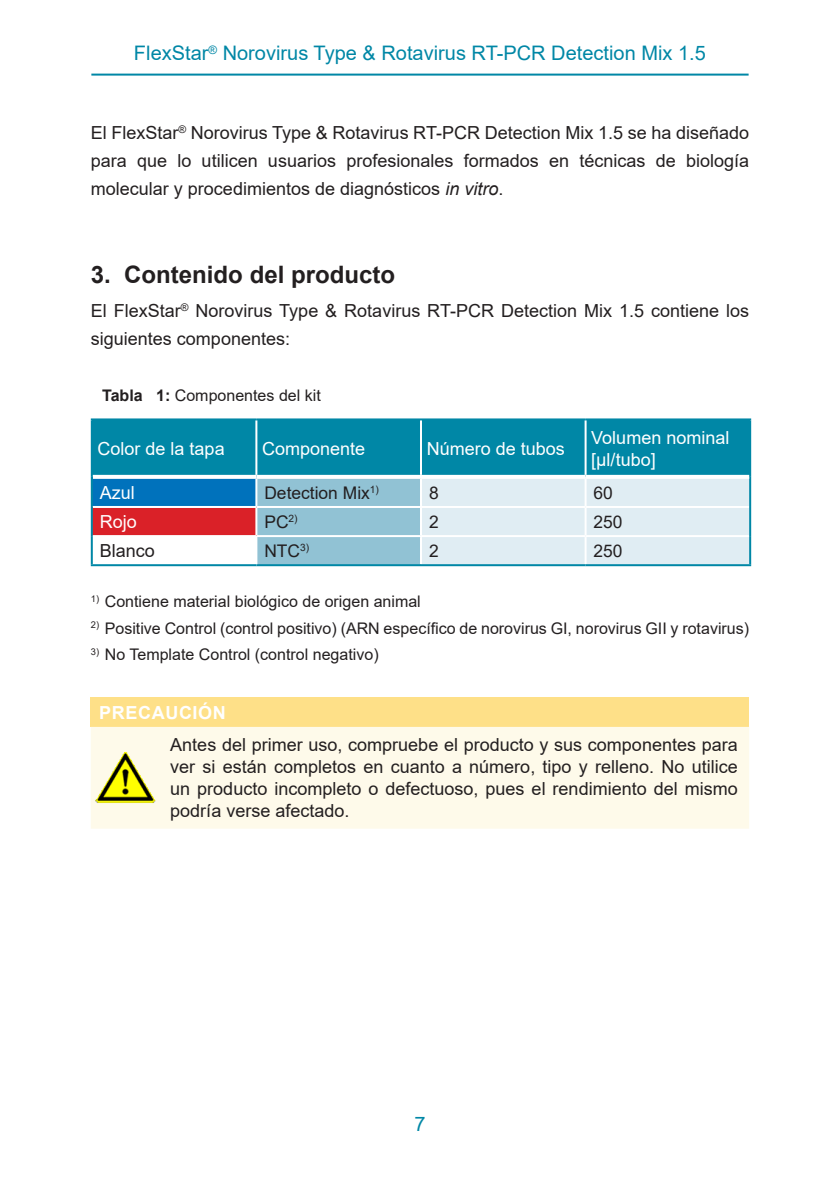
<style>
.page{position:relative;width:840px;height:1191px;background:#fff}
.page>*{position:absolute;margin:0;border:0;box-sizing:border-box;transform-origin:0 0}
.Level_1{font:700 24px "Arial";color:#231f20}
.Seitenkopf{font:20px "Arial";color:#0087a6}
.Mengentext{font:18px/28px "Arial";color:#231f20;text-align:justify}
.Note_hazard_conseque{font:18px/22px "Arial";color:#231f20;text-align:justify}
.Component_name_white{font:18px/21.6px "Arial";color:#fff}
.Note_Titel{font:700 18px "Arial";letter-spacing:.035em;color:#fff}
.Component_name_black{font:18px "Arial";color:#231f20}
.Daten{font:17.4px "Arial";color:#231f20}
.Fussnote{font:16px "Arial";color:#231f20}
.Titel{font:16px "Arial";color:#231f20}
.s1{font-style:italic}
.s2{font-weight:700}
</style>
<div class="page">
<hr style="left:91px;top:74px;width:657px;height:2px;background:#0087a6">
<svg style="left:93px;top:420px;width:655px;height:144px;background:#62b1c8"></svg>
<div style="left:92px;top:507px;width:164px;height:29px;background:#da2128"></div>
<div style="left:92px;top:536px;width:164px;height:29px;background:#fff"></div>
<hr style="left:420px;top:479px;width:2px;height:27px;background:#fff">
<hr style="left:584px;top:479px;width:2px;height:27px;background:#fff">
<hr style="left:256px;top:506px;width:165px;height:2px;background:#fff">
<hr style="left:421px;top:506px;width:164px;height:2px;background:#fff">
<hr style="left:420px;top:508px;width:2px;height:27px;background:#fff">
<hr style="left:585px;top:506px;width:163px;height:2px;background:#fff">
<hr style="left:584px;top:508px;width:2px;height:27px;background:#fff">
<hr style="left:256px;top:535px;width:165px;height:2px;background:#fff">
<hr style="left:421px;top:535px;width:164px;height:2px;background:#fff">
<hr style="left:420px;top:537px;width:2px;height:27px;background:#fff">
<hr style="left:585px;top:535px;width:163px;height:2px;background:#fff">
<hr style="left:584px;top:537px;width:2px;height:27px;background:#fff">
<hr style="left:748px;top:477px;width:2px;height:30px;background:#0087a6">
<hr style="left:748px;top:507px;width:2px;height:29px;background:#0087a6">
<hr style="left:748px;top:536px;width:2px;height:28px;background:#0087a6">
<hr style="left:256px;top:564px;width:165px;height:2px;background:#0087a6">
<hr style="left:421px;top:564px;width:164px;height:2px;background:#0087a6">
<hr style="left:585px;top:564px;width:165px;height:2px;background:#0087a6">
<hr style="left:91px;top:418px;width:165px;height:2px;background:#0087a6">
<hr style="left:91px;top:420px;width:2px;height:57px;background:#0087a6">
<svg style="left:93px;top:475px;width:163px;height:4px"></svg>
<hr style="left:256px;top:418px;width:165px;height:2px;background:#0087a6">
<hr style="left:255px;top:420px;width:2px;height:55px;background:#fff">
<svg style="left:256px;top:475px;width:165px;height:4px"></svg>
<hr style="left:421px;top:418px;width:164px;height:2px;background:#0087a6">
<hr style="left:420px;top:420px;width:2px;height:55px;background:#fff">
<hr style="left:421px;top:475px;width:164px;height:4px;background:#fff">
<hr style="left:585px;top:418px;width:165px;height:2px;background:#0087a6">
<hr style="left:748px;top:420px;width:2px;height:57px;background:#0087a6">
<hr style="left:584px;top:420px;width:2px;height:55px;background:#fff">
<hr style="left:585px;top:475px;width:163px;height:4px;background:#fff">
<hr style="left:91px;top:477px;width:2px;height:30px;background:#0087a6">
<hr style="left:255px;top:479px;width:2px;height:27px;background:#fff">
<hr style="left:93px;top:506px;width:163px;height:2px;background:#fff">
<hr style="left:255px;top:508px;width:2px;height:27px;background:#fff">
<hr style="left:91px;top:507px;width:2px;height:29px;background:#0087a6">
<hr style="left:93px;top:535px;width:163px;height:2px;background:#fff">
<hr style="left:255px;top:537px;width:2px;height:27px;background:#fff">
<hr style="left:91px;top:536px;width:2px;height:28px;background:#0087a6">
<hr style="left:91px;top:564px;width:165px;height:2px;background:#0087a6">
<div style="left:91px;top:698px;width:657px;height:29px;background:#fee088"></div>
<div style="left:91px;top:727px;width:657px;height:101px;background:#fefaea"></div>
<img style="left:94px;top:746px;width:62px;height:63px">
<p class="Seitenkopf" style="left:134px;top:40px;width:573px">FlexStar<sup>®</sup> Norovirus Type &amp; Rotavirus RT-PCR Detection Mix 1.5</p>
<p class="Mengentext" style="left:91px;top:119px;width:659px">El FlexStar<sup>®</sup> Norovirus Type &amp; Rotavirus RT-PCR Detection Mix 1.5 se ha diseñado para que lo utilicen usuarios profesionales formados en técnicas de biología molecular y procedimientos de diagnósticos <span class="s1">in vitro</span>.</p>
<p class="Level_1" style="left:91px;top:257px;width:306px">3. Contenido del producto</p>
<p class="Mengentext" style="left:91px;top:296px;width:659px">El FlexStar<sup>®</sup> Norovirus Type &amp; Rotavirus RT-PCR Detection Mix 1.5 contiene los siguientes componentes:</p>
<p class="Titel" style="left:102px;top:385px;width:220px"><span class="s2">Tabla 1:</span> Componentes del kit</p>
<p class="Component_name_white" style="left:97px;top:437px;width:129px">Color de la tapa</p>
<p class="Component_name_white" style="left:262px;top:437px;width:105px">Componente</p>
<p class="Component_name_white" style="left:426px;top:437px;width:140px">Número de tubos</p>
<p class="Component_name_white" style="left:591px;top:427px;width:140px">Volumen nominal [µl/tubo]</p>
<p class="Component_name_white" style="left:100px;top:482px;width:37px">Azul</p>
<p class="Daten" style="left:264px;top:480px;width:116px">Detection Mix<sup>1)</sup></p>
<p class="Daten" style="left:429px;top:480px;width:11px">8</p>
<p class="Daten" style="left:593px;top:480px;width:21px">60</p>
<p class="Component_name_white" style="left:100px;top:511px;width:39px">Rojo</p>
<p class="Daten" style="left:264px;top:510px;width:35px">PC<sup>2)</sup></p>
<p class="Daten" style="left:429px;top:510px;width:11px">2</p>
<p class="Daten" style="left:593px;top:510px;width:31px">250</p>
<p class="Component_name_black" style="left:100px;top:538px;width:57px">Blanco</p>
<p class="Daten" style="left:264px;top:539px;width:46px">NTC<sup>3)</sup></p>
<p class="Daten" style="left:429px;top:539px;width:11px">2</p>
<p class="Daten" style="left:593px;top:539px;width:31px">250</p>
<p class="Fussnote" style="left:91px;top:590px;width:331px"><sup>1)</sup> Contiene material biológico de origen animal</p>
<p class="Fussnote" style="left:91px;top:617px;width:659px"><sup>2)</sup> Positive Control (control positivo) (ARN específico de norovirus GI, norovirus GII y rotavirus)</p>
<p class="Fussnote" style="left:91px;top:644px;width:289px"><sup>3)</sup> No Template Control (control negativo)</p>
<p class="Note_Titel" style="left:99px;top:700px;width:128px">PRECAUCIÓN</p>
<p class="Note_hazard_conseque" style="left:170px;top:734px;width:568px">Antes del primer uso, compruebe el producto y sus componentes para ver si están completos en cuanto a número, tipo y relleno. No utilice un producto incompleto o defectuoso, pues el rendimiento del mismo podría verse afectado.</p>
<p class="Seitenkopf" style="left:414px;top:1110px;width:13px">7</p>
</div>
